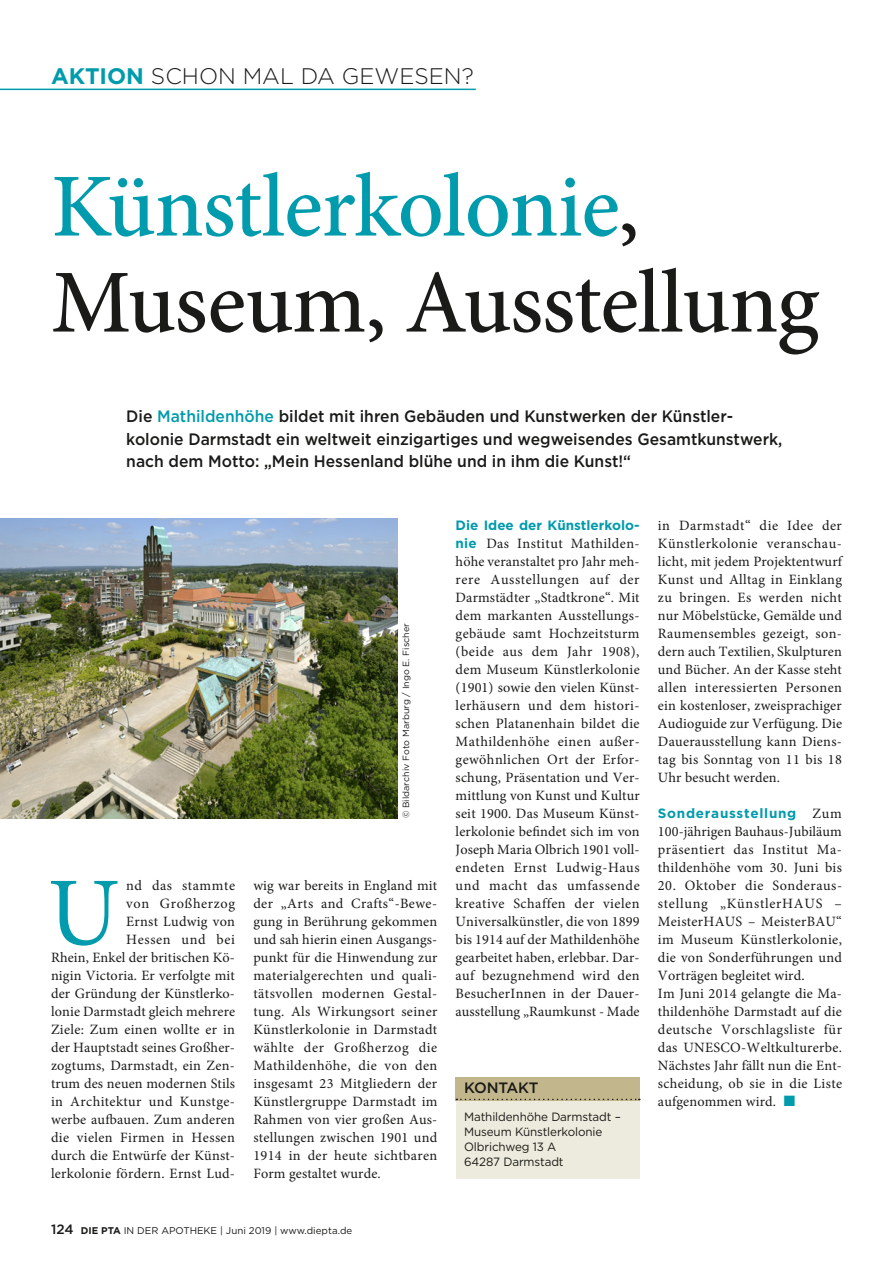
<style>
.page{position:relative;width:893px;height:1263px;background:#fff}
.page>*{position:absolute;margin:0;border:0;box-sizing:border-box;transform-origin:0 0}
.Intitial{font:97.35px "Minion Pro";color:#009bac}
.t1{font:500 90px/96px "Minion Pro";letter-spacing:-.015em;color:#1a1a18}
.Rubrik_Thema{font:300 22.5px "Gotham";color:#1a1a18}
.t2{font:500 16.5px/22.5px "Gotham";color:#1a1a18;scale:.95 1}
.Kontakt_Headline_Kas{font:500 15px "Gotham";letter-spacing:-.015em;color:#1a1a18}
.Grundtext{font:14.25px/18px "Minion Pro";letter-spacing:.02em;color:#1a1a18;text-align:justify}
.Intitial-2{font:14.25px/18px "Minion Pro";letter-spacing:.015em;color:#1a1a18;text-align:right}
.Grundtext-2{font:700 13.5px "Gotham";color:#009bac}
.Grundtext-3{font:700 13.5px "Gotham";letter-spacing:.055em;color:#009bac}
.Kontaktdaten{font:12px/15px "Gotham";letter-spacing:-.01em;color:#1a1a18}
.t3{font:9.75px "Gotham";color:#1a1a18}
.Bildquelle{font:9px "Gotham";color:#1a1a18}
.s1{font-weight:700;color:#009bac}
.s2{color:#009bac}
.s3{font-weight:500;font-size:13.5px}
.s4{font-weight:700}
.s5{font-family:"Gotham";font-weight:700;font-size:13.5px;color:#009bac}
.s6{font-family:"Minion Pro";font-weight:400;font-size:14.25px;color:#1a1a18}
</style>
<div class="page">
<hr style="left:0;top:89px;width:476px;height:1px;background:#009bac">
<img style="left:0;top:518px;width:398px;height:300px">
<div style="left:456px;top:1090px;width:183px;height:88px;background:#edebdd"></div>
<div style="left:456px;top:1077px;width:184px;height:23px;background:#c1b68c"></div>
<svg style="left:456px;top:1099px;width:184px;height:1px"></svg>
<p class="Rubrik_Thema" style="left:51px;top:62px;width:424px"><span class="s1">AKTION</span> SCHON MAL DA GEWESEN?</p>
<p class="t1" style="left:51px;top:159px;width:770px"><span class="s2">Künstlerkolonie</span>,<br>Museum, Ausstellung</p>
<p class="t2" style="left:126px;top:405px;width:692px">Die <span class="s2">Mathildenhöhe</span> bildet mit ihren Gebäuden und Kunstwerken der Künstler&shy;kolonie Darmstadt ein weltweit einzigartiges und wegweisendes Gesamtkunstwerk, nach dem Motto: „Mein Hessenland blühe und in ihm die Kunst!“</p>
<p class="Bildquelle" style="left:400px;top:818px;width:196px;rotate:-90deg">© Bildarchiv Foto Marburg / Ingo E. Fischer</p>
<p class="Intitial-2" style="left:51px;top:877px;width:186px">nd das stammte<br>von Großherzog<br>Ernst Ludwig von<br>Hessen und bei<br>Rhein, Enkel der britischen Kö&shy;nigin Victoria. Er verfolgte mit der Gründung der Künstlerko&shy;lonie Darmstadt gleich mehrere<br>Ziele: Zum einen wollte er in der Hauptstadt seines Großher&shy;zogtums, Darmstadt, ein Zen&shy;trum des neuen modernen Stils in Architektur und Kunstge&shy;werbe aufbauen. Zum anderen die vielen Firmen in Hessen durch die Entwürfe der Künst&shy;lerkolonie fördern. Ernst Lud-</p>
<p class="Intitial-2" style="left:253px;top:877px;width:186px;text-align:justify">wig war bereits in England mit der „Arts and Crafts“-Bewe&shy;gung in Berührung gekommen und sah hierin einen Ausgangs&shy;punkt für die Hinwendung zur materialgerechten und quali&shy;tätsvollen modernen Gestal&shy;tung. Als Wirkungsort seiner Künstlerkolonie in Darmstadt wählte der Großherzog die Mathildenhöhe, die von den insgesamt 23 Mitgliedern der Künstlergruppe Darmstadt im Rahmen von vier großen Aus&shy;stellungen zwischen 1901 und 1914 in der heute sichtbaren Form gestaltet wurde.</p>
<p class="Intitial" style="left:48px;top:848px;width:73px">U</p>
<p class="t3" style="left:51px;top:1224px;width:303px"><span class="s3">124</span> <span class="s4">DIE PTA</span> IN DER APOTHEKE | Juni 2019 | www.diepta.de</p>
<p class="Grundtext-2" style="left:456px;top:516px;width:186px">Die Idee der Künstlerkolo-</p>
<p class="Grundtext" style="left:456px;top:535px;width:186px"><span class="s5">nie</span> Das Institut Mathilden&shy;höhe veranstaltet pro Jahr meh&shy;rere Ausstellungen auf der Darmstädter „Stadtkrone“. Mit dem markanten Ausstellungs&shy;gebäude samt Hochzeitsturm (beide aus dem Jahr 1908), dem Museum Künstlerkolonie (1901) sowie den vielen Künst&shy;lerhäusern und dem histori&shy;schen Platanenhain bildet die Mathildenhöhe einen außer&shy;gewöhnlichen Ort der Erfor&shy;schung, Präsentation und Ver&shy;mittlung von Kunst und Kultur seit 1900. Das Museum Künst&shy;lerkolonie befindet sich im von Joseph Maria Olbrich 1901 voll&shy;endeten Ernst Ludwig-Haus und macht das umfassende kreative Schaffen der vielen Universalkünstler, die von 1899 bis 1914 auf der Mathildenhöhe gearbeitet haben, erlebbar. Dar&shy;auf bezugnehmend wird den BesucherInnen in der Dauer&shy;ausstellung „Raumkunst - Made</p>
<p class="Kontakt_Headline_Kas" style="left:464px;top:1078px;width:76px">KONTAKT</p>
<p class="Kontaktdaten" style="left:464px;top:1108px;width:158px">Mathildenhöhe Darmstadt –<br>Museum Künstlerkolonie</p>
<p class="Kontaktdaten" style="left:464px;top:1138px;width:94px">Olbrichweg 13 A</p>
<p class="Kontaktdaten" style="left:464px;top:1153px;width:101px">64287 Darmstadt</p>
<p class="Grundtext" style="left:658px;top:517px;width:186px">in Darmstadt“ die Idee der Künstlerkolonie veranschau&shy;licht, mit jedem Projektentwurf Kunst und Alltag in Einklang zu bringen. Es werden nicht nur Möbelstücke, Gemälde und Raumensembles gezeigt, son&shy;dern auch Textilien, Skulpturen und Bücher. An der Kasse steht allen interessierten Personen ein kostenloser, zweisprachiger Audioguide zur Verfügung. Die Dauerausstellung kann Diens&shy;tag bis Sonntag von 11 bis 18<br>Uhr besucht werden.</p>
<p class="Grundtext-3" style="left:658px;top:804px;width:186px">Sonderausstellung <span class="s6">Zum</span></p>
<p class="Grundtext" style="left:658px;top:823px;width:186px">100-jährigen Bauhaus-Jubiläum präsentiert das Institut Ma&shy;thildenhöhe vom 30. Juni bis</p>
<p class="Grundtext" style="left:658px;top:877px;width:186px">20. Oktober die Sonderaus&shy;stellung „KünstlerHAUS – MeisterHAUS – MeisterBAU“ im Museum Künstlerkolonie, die von Sonderführungen und Vorträgen begleitet wird.</p>
<p class="Grundtext" style="left:658px;top:985px;width:186px">Im Juni 2014 gelangte die Ma&shy;thildenhöhe Darmstadt auf die deutsche Vorschlagsliste für das UNESCO-Weltkulturerbe.<br>Nächstes Jahr fällt nun die Ent&shy;scheidung, ob sie in die Liste aufgenommen wird. <span class="s2">■</span></p>
</div>
